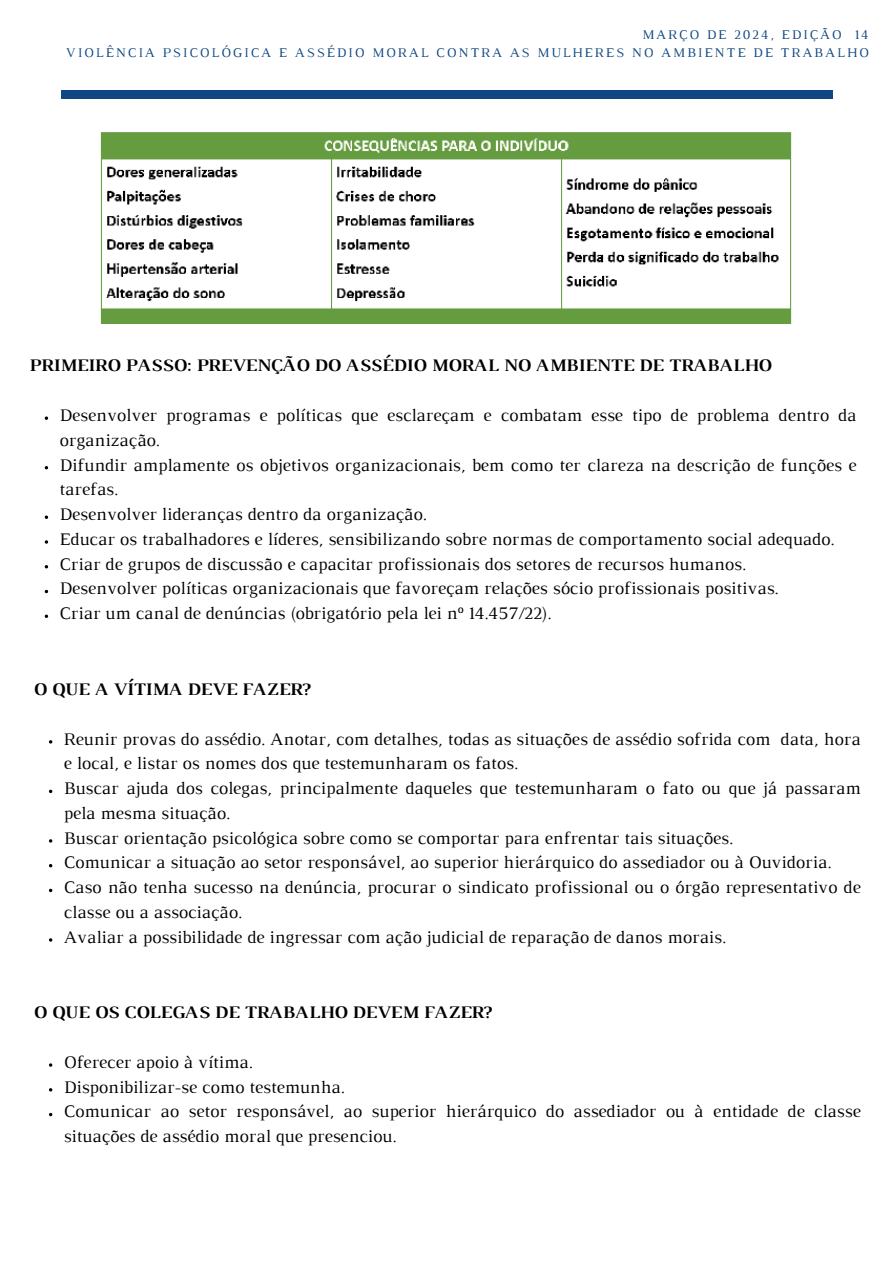
<style>
.page{position:relative;width:894px;height:1264px;background:#fff}
.page>*{position:absolute;margin:0;border:0;box-sizing:border-box;transform-origin:0 0}
.t1{font:18px/24.8px "Luthier";color:#000}
.t2{font:700 18px "Luthier";color:#000}
.t3{font:13.65px "Luthier";letter-spacing:.14em;color:#0e4782}
</style>
<div class="page">
<div style="left:61px;top:91px;width:771px;height:8px;background:#0e4782"></div>
<img style="left:100px;top:132px;width:692px;height:192px">
<svg style="left:45px;top:416px;width:3px;height:4px"></svg>
<svg style="left:45px;top:515px;width:3px;height:4px"></svg>
<svg style="left:45px;top:614px;width:3px;height:4px"></svg>
<h1 class="t3" style="left:642px;top:29px;width:228px">MARÇO DE 2024, EDIÇÃO 14</h1>
<p class="t3" style="left:66px;top:47px;width:804px">VIOLÊNCIA PSICOLÓGICA E ASSÉDIO MORAL CONTRA AS MULHERES NO AMBIENTE DE TRABALHO</p>
<p class="t2" style="left:29px;top:359px;width:743px">PRIMEIRO PASSO: PREVENÇÃO DO ASSÉDIO MORAL NO AMBIENTE DE TRABALHO</p>
<p class="t1" style="left:60px;top:404px;width:798px">Desenvolver programas e políticas que esclareçam e combatam esse tipo de problema dentro da organização.</p>
<p class="t1" style="left:60px;top:453px;width:798px">Difundir amplamente os objetivos organizacionais, bem como ter clareza na descrição de funções e tarefas.</p>
<h1 class="t1" style="left:60px;top:503px;width:369px">Desenvolver lideranças dentro da organização.</h1>
<p class="t1" style="left:60px;top:528px;width:776px">Educar os trabalhadores e líderes, sensibilizando sobre normas de comportamento social adequado.</p>
<p class="t1" style="left:60px;top:552px;width:687px">Criar de grupos de discussão e capacitar profissionais dos setores de recursos humanos.</p>
<p class="t1" style="left:60px;top:577px;width:720px">Desenvolver políticas organizacionais que favoreçam relações sócio profissionais positivas.</p>
<p class="t1" style="left:60px;top:602px;width:493px">Criar um canal de denúncias (obrigatório pela lei nº 14.457/22).</p>
<p class="t2" style="left:33px;top:682px;width:278px">O QUE A VÍTIMA DEVE FAZER?</p>
<p class="t1" style="left:64px;top:727px;width:798px">Reunir provas do assédio. Anotar, com detalhes, todas as situações de assédio sofrida com data, hora</p>
<p class="t1" style="left:64px;top:752px;width:798px">e local, e listar os nomes dos que testemunharam os fatos.<br>Buscar ajuda dos colegas, principalmente daqueles que testemunharam o fato ou que já passaram pela mesma situação.<br>Buscar orientação psicológica sobre como se comportar para enfrentar tais situações.</p>
<h1 class="t1" style="left:64px;top:851px;width:768px">Comunicar a situação ao setor responsável, ao superior hierárquico do assediador ou à Ouvidoria.</h1>
<p class="t1" style="left:64px;top:876px;width:798px">Caso não tenha sucesso na denúncia, procurar o sindicato profissional ou o órgão representativo de classe ou a associação.</p>
<p class="t1" style="left:64px;top:925px;width:663px">Avaliar a possibilidade de ingressar com ação judicial de reparação de danos morais.</p>
<p class="t2" style="left:33px;top:1005px;width:459px">O QUE OS COLEGAS DE TRABALHO DEVEM FAZER?</p>
<p class="t1" style="left:64px;top:1050px;width:190px">Oferecer apoio à vítima.</p>
<p class="t1" style="left:64px;top:1075px;width:282px">Disponibilizar-se como testemunha.</p>
<p class="t1" style="left:64px;top:1100px;width:798px">Comunicar ao setor responsável, ao superior hierárquico do assediador ou à entidade de classe situações de assédio moral que presenciou.</p>
</div>
